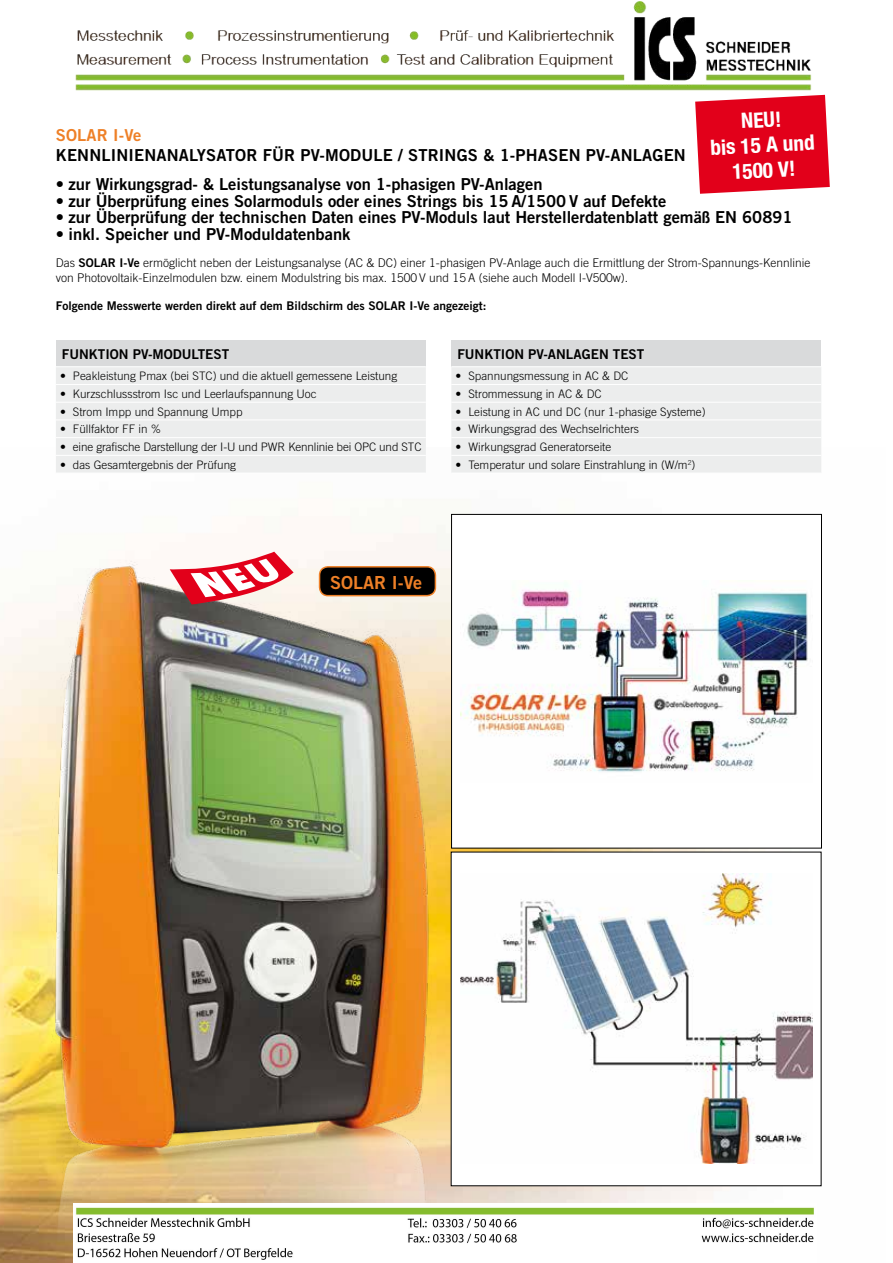
<style>
.page{position:relative;width:893px;height:1263px;background:#fff}
.page>*{position:absolute;margin:0;border:0;box-sizing:border-box;transform-origin:0 0}
.t1{font:700 condensed 21.3px/25.2px "Helvetica Neue";color:#fff;text-align:center}
.t2{font:18px "Trade Gothic LT Bold Two";color:#ee8027}
.t3{font:16.5px "Trade Gothic LT Bold Two";color:#000}
.t4{font:16.5px "Trade Gothic LT Bold Two";letter-spacing:.01em;color:#ee8027}
.t5{font:13.5px "Trade Gothic LT Bold Two";color:#000}
.t6{font:300 12px/15px "Trade Gothic LT";color:#000}
.t7{font:12px "Trade Gothic LT Bold Two";color:#000}
.t8{font:300 11.7px "Trade Gothic LT";color:#000}
.s1{font-family:"Trade Gothic LT Bold Two";font-weight:400}
</style>
<div class="page">
<img style="left:273px;top:513px;width:549px;height:690px">
<img style="left:0;top:552px;width:486px;height:711px">
<div style="left:452px;top:514px;width:369px;height:334px;background:#fff"></div>
<div style="left:451px;top:514px;width:371px;height:334px;border:1px solid #000"></div>
<img style="left:461px;top:584px;width:347px;height:188px">
<div style="left:451px;top:852px;width:370px;height:334px;background:#fff"></div>
<img style="left:460px;top:874px;width:352px;height:290px">
<div style="left:56px;top:340px;width:370px;height:27px;background:#d9dadb"></div>
<div style="left:56px;top:367px;width:370px;height:106px;background:#eceded"></div>
<hr style="left:56px;top:384px;width:370px;height:1px;background:#fff">
<hr style="left:56px;top:402px;width:370px;height:1px;background:#fff">
<hr style="left:56px;top:419px;width:370px;height:1px;background:#fff">
<hr style="left:56px;top:437px;width:370px;height:1px;background:#fff">
<hr style="left:56px;top:455px;width:370px;height:1px;background:#fff">
<hr style="left:56px;top:366px;width:370px;height:1px;background:#fff">
<div style="left:451px;top:340px;width:370px;height:27px;background:#d9dadb"></div>
<div style="left:451px;top:367px;width:370px;height:106px;background:#eceded"></div>
<hr style="left:451px;top:384px;width:370px;height:1px;background:#fff">
<hr style="left:451px;top:402px;width:370px;height:1px;background:#fff">
<hr style="left:451px;top:419px;width:370px;height:1px;background:#fff">
<hr style="left:451px;top:437px;width:370px;height:1px;background:#fff">
<hr style="left:451px;top:455px;width:370px;height:1px;background:#fff">
<hr style="left:451px;top:366px;width:370px;height:1px;background:#fff">
<div style="left:320px;top:567px;width:115px;height:29px;background:#000;border-radius:9px"></div>
<div style="left:319px;top:566px;width:117px;height:30px;border:2px solid #ee8027;border-radius:9px"></div>
<svg style="left:695px;top:95px;width:135px;height:99px;background:#e41a31"></svg>
<svg style="left:170px;top:552px;width:124px;height:52px"></svg>
<img style="left:75px;top:1px;width:737px;height:90px">
<img style="left:73px;top:1203px;width:741px;height:59px">
<h1 class="t1" style="left:708px;top:110px;width:106px;rotate:-3deg">NEU!<br>bis 15 A und<br>1500 V!</h1>
<h3 class="t4" style="left:56px;top:125px;width:87px">SOLAR I-Ve</h3>
<h3 class="t3" style="left:56px;top:145px;width:631px">KENNLINIENANALYSATOR FÜR PV-MODULE / STRINGS &amp; 1-PHASEN PV-ANLAGEN</h3>
<h3 class="t3" style="left:56px;top:174px;width:488px">• zur Wirkungsgrad- &amp; Leistungsanalyse von 1-phasigen PV-Anlagen</h3>
<h3 class="t3" style="left:56px;top:190px;width:612px">• zur Überprüfung eines Solarmoduls oder eines Strings bis 15 A/1500 V auf Defekte</h3>
<h3 class="t3" style="left:56px;top:207px;width:738px">• zur Überprüfung der technischen Daten eines PV-Moduls laut Herstellerdatenblatt gemäß EN 60891</h3>
<h3 class="t3" style="left:56px;top:223px;width:296px">• inkl. Speicher und PV-Moduldatenbank</h3>
<p class="t6" style="left:56px;top:255px;width:756px">Das <span class="s1">SOLAR I-Ve</span> ermöglicht neben der Leistungsanalyse (AC &amp; DC) einer 1-phasigen PV-Anlage auch die Ermittlung der Strom-Spannungs-Kennlinie von Photovoltaik-Einzelmodulen bzw. einem Modulstring bis max. 1500 V und 15 A (siehe auch Modell I-V500w).</p>
<p class="t7" style="left:56px;top:298px;width:432px">Folgende Messwerte werden direkt auf dem Bildschirm des SOLAR I-Ve angezeigt:</p>
<p class="t5" style="left:62px;top:346px;width:169px">FUNKTION PV-MODULTEST</p>
<p class="t8" style="left:60px;top:369px;width:339px">• Peakleistung Pmax (bei STC) und die aktuell gemessene Leistung</p>
<p class="t8" style="left:60px;top:387px;width:258px">• Kurzschlussstrom Isc und Leerlaufspannung Uoc</p>
<p class="t8" style="left:60px;top:405px;width:184px">• Strom Impp und Spannung Umpp</p>
<p class="t8" style="left:60px;top:422px;width:103px">• Füllfaktor FF in %</p>
<p class="t8" style="left:60px;top:440px;width:363px">• eine grafische Darstellung der I-U und PWR Kennlinie bei OPC und STC</p>
<p class="t8" style="left:60px;top:458px;width:177px">• das Gesamtergebnis der Prüfung</p>
<p class="t5" style="left:457px;top:346px;width:188px">FUNKTION PV-ANLAGEN TEST</p>
<p class="t8" style="left:456px;top:369px;width:174px">• Spannungsmessung in AC &amp; DC</p>
<p class="t8" style="left:456px;top:387px;width:148px">• Strommessung in AC &amp; DC</p>
<p class="t8" style="left:456px;top:405px;width:252px">• Leistung in AC und DC (nur 1-phasige Systeme)</p>
<p class="t8" style="left:456px;top:422px;width:185px">• Wirkungsgrad des Wechselrichters</p>
<p class="t8" style="left:456px;top:440px;width:157px">• Wirkungsgrad Generatorseite</p>
<p class="t8" style="left:456px;top:458px;width:241px">• Temperatur und solare Einstrahlung in (W/m<sup>2</sup>)</p>
<h2 class="t2" style="left:330px;top:571px;width:93px">SOLAR I-Ve</h2>
</div>
